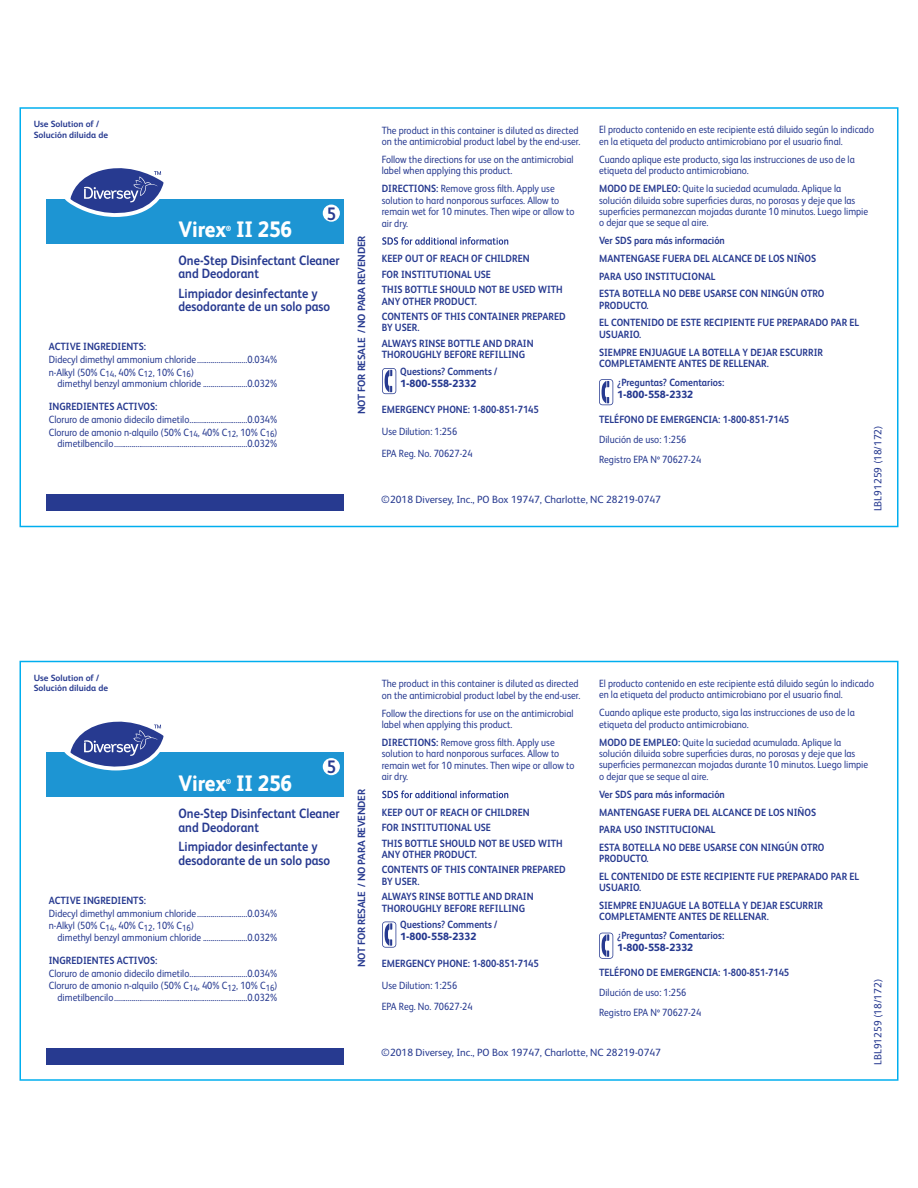
<style>
.page{position:relative;width:918px;height:1188px;background:#fff}
.page>*{position:absolute;margin:0;border:0;box-sizing:border-box;transform-origin:0 0}
.t1{font:800 22.35px "FS Albert Pro";letter-spacing:-.01em;color:#fff;scale:.9 1}
.t2{font:700 18.15px "FS Albert Pro";color:#273a90;scale:.9 1}
.t3{font:700 13.5px/13.5px "FS Albert Pro";color:#273a90;scale:.9 1}
.t4{font:10.5px/11.6px "FS Albert Pro";color:#273a90;scale:.9 1}
.t5{font:700 10.5px/15.3px "FS Albert Pro";color:#273a90;scale:.9 1}
.t6{font:10.5px/11.6px "FS Albert Pro";color:#273a90;scale:.89 1}
.t7{font:10.5px "FS Albert Pro";color:#273a90}
.t8{font:800 10.5px "FS Albert Pro";color:#273a90}
.t9{font:700 10.5px "FS Albert Pro";letter-spacing:-.025em;color:#273a90}
.t10{font:700 9px/10.5px "FS Albert Pro";color:#273a90}
.t11{font:800 7.5px "FS Albert Pro";color:#fff;scale:.9 1}
.s1{font-weight:700}
</style>
<div class="page">
<div style="left:20px;top:107px;width:878px;height:420px;border:2px solid #00aeef"></div>
<div style="left:47px;top:199px;width:297px;height:45px;background:#1d95d3"></div>
<div style="left:47px;top:494px;width:297px;height:17px;background:#273a90"></div>
<svg style="left:65px;top:168px;width:99px;height:49px"></svg>
<svg style="left:382px;top:237px;width:126px;height:8px"></svg>
<svg style="left:382px;top:368px;width:14px;height:26px"></svg>
<svg style="left:599px;top:379px;width:14px;height:26px"></svg>
<div style="left:323px;top:205px;width:17px;height:17px;background:#fff;border-radius:50%"></div>
<div style="left:20px;top:661px;width:878px;height:420px;border:2px solid #00aeef"></div>
<div style="left:47px;top:753px;width:297px;height:44px;background:#1d95d3"></div>
<div style="left:47px;top:1048px;width:297px;height:17px;background:#273a90"></div>
<svg style="left:64px;top:721px;width:104px;height:50px"></svg>
<svg style="left:382px;top:790px;width:126px;height:8px"></svg>
<svg style="left:382px;top:922px;width:14px;height:26px"></svg>
<svg style="left:599px;top:933px;width:14px;height:26px"></svg>
<div style="left:323px;top:758px;width:17px;height:17px;background:#fff;border-radius:50%"></div>
<p class="t10" style="left:34px;top:118px;width:76px">Use Solution of /<br>Solución diluida de</p>
<h2 class="t2" style="left:327px;top:201px;width:12px">5</h2>
<p class="t3" style="left:179px;top:253px;width:181px">One-Step Disinfectant Cleaner and Deodorant</p>
<p class="t3" style="left:179px;top:286px;width:170px">Limpiador desinfectante y desodorante de un solo paso</p>
<h1 class="t1" style="left:179px;top:212px;width:127px">Virex II 256</h1>
<p class="t11" style="left:226px;top:222px;width:8px">®</p>
<p class="t5" style="left:49px;top:339px;width:110px">ACTIVE INGREDIENTS:</p>
<p class="t4" style="left:49px;top:352px;width:255px;line-height:12.8px">Didecyl dimethyl ammonium chloride..........................0.034% n-Alkyl (50% C<sub>14</sub>, 40% C<sub>12</sub>, 10% C<sub>16</sub>)</p>
<p class="t4" style="left:58px;top:377px;width:246px">dimethyl benzyl ammonium chloride .......................0.032%</p>
<p class="t5" style="left:49px;top:398px;width:122px">INGREDIENTES ACTIVOS:</p>
<p class="t4" style="left:49px;top:412px;width:256px;line-height:12.8px">Cloruro de amonio didecilo dimetilo..............................0.034%<br>Cloruro de amonio n-alquilo (50% C<sub>14</sub>, 40% C<sub>12</sub>, 10% C<sub>16</sub>)</p>
<p class="t4" style="left:58px;top:437px;width:246px">dimetilbencilo.....................................................................0.032%</p>
<p class="t9" style="left:354px;top:414px;width:180px;rotate:-90deg">NOT FOR RESALE / NO PARA REVENDER</p>
<p class="t6" style="left:599px;top:123px;width:310px">El producto contenido en este recipiente está diluido según lo indicado en la etiqueta del producto antimicrobiano por el usuario final.</p>
<p class="t4" style="left:599px;top:153px;width:286px">Cuando aplique este producto, siga las instrucciones de uso de la etiqueta del producto antimicrobiano.</p>
<p class="t4" style="left:599px;top:182px;width:301px"><span class="s1">MODO DE EMPLEO:</span> Quite la suciedad acumulada. Aplique la solución diluida sobre superficies duras, no porosas y deje que las superficies permanezcan mojadas durante 10 minutos. Luego limpie o dejar que se seque al aire.</p>
<p class="t5" style="left:599px;top:231px;width:252px;line-height:17.7px">Ver SDS para más información<br>MANTENGASE FUERA DEL ALCANCE DE LOS NIÑOS PARA USO INSTITUCIONAL<br>ESTA BOTELLA NO DEBE USARSE CON NINGÚN OTRO</p>
<p class="t5" style="left:599px;top:296px;width:291px;line-height:17.5px">PRODUCTO.<br>EL CONTENIDO DE ESTE RECIPIENTE FUE PREPARADO PAR EL</p>
<p class="t5" style="left:599px;top:325px;width:250px;line-height:17.5px">USUARIO.<br>SIEMPRE ENJUAGUE LA BOTELLA Y DEJAR ESCURRIR</p>
<p class="t5" style="left:599px;top:355px;width:190px">COMPLETAMENTE ANTES DE RELLENAR.</p>
<p class="t4" style="left:382px;top:124px;width:222px">The product in this container is diluted as directed on the antimicrobial product label by the end-user.</p>
<p class="t4" style="left:382px;top:153px;width:215px">Follow the directions for use on the antimicrobial label when applying this product.</p>
<p class="t4" style="left:382px;top:182px;width:216px"><span class="s1">DIRECTIONS:</span> Remove gross filth. Apply use solution to hard nonporous surfaces. Allow to remain wet for 10 minutes. Then wipe or allow to air dry.</p>
<p class="t5" style="left:382px;top:251px;width:203px">KEEP OUT OF REACH OF CHILDREN<br>FOR INSTITUTIONAL USE<br>THIS BOTTLE SHOULD NOT BE USED WITH</p>
<p class="t5" style="left:382px;top:293px;width:206px">ANY OTHER PRODUCT.<br>CONTENTS OF THIS CONTAINER PREPARED</p>
<p class="t5" style="left:382px;top:320px;width:170px">BY USER.<br>ALWAYS RINSE BOTTLE AND DRAIN</p>
<p class="t5" style="left:382px;top:346px;width:161px">THOROUGHLY BEFORE REFILLING</p>
<p class="t5" style="left:400px;top:363px;width:109px">Questions? Comments /</p>
<p class="t8" style="left:400px;top:375px;width:78px">1-800-558-2332</p>
<p class="t5" style="left:617px;top:374px;width:120px">¿Preguntas? Comentarios:</p>
<p class="t8" style="left:617px;top:386px;width:78px">1-800-558-2332</p>
<p class="t5" style="left:382px;top:402px;width:176px">EMERGENCY PHONE: 1-800-851-7145</p>
<p class="t4" style="left:382px;top:420px;width:103px;line-height:21.6px">Use Dilution: 1:256<br>EPA Reg. No. 70627-24</p>
<p class="t5" style="left:599px;top:411px;width:213px">TELÉFONO DE EMERGENCIA: 1-800-851-7145</p>
<p class="t4" style="left:599px;top:428px;width:115px;line-height:20.1px">Dilución de uso: 1:256<br>Registro EPA Nº 70627-24</p>
<p class="t7" style="left:381px;top:492px;width:281px">©2018 Diversey, Inc., PO Box 19747, Charlotte, NC 28219-0747</p>
<p class="t7" style="left:871px;top:511px;width:87px;rotate:-90deg">LBL91259 (18/172)</p>
<p class="t10" style="left:34px;top:672px;width:76px">Use Solution of /<br>Solución diluida de</p>
<h2 class="t2" style="left:327px;top:754px;width:12px">5</h2>
<p class="t3" style="left:179px;top:806px;width:181px">One-Step Disinfectant Cleaner and Deodorant</p>
<p class="t3" style="left:179px;top:839px;width:170px">Limpiador desinfectante y desodorante de un solo paso</p>
<h1 class="t1" style="left:179px;top:766px;width:127px">Virex II 256</h1>
<p class="t11" style="left:226px;top:776px;width:8px">®</p>
<p class="t5" style="left:49px;top:892px;width:110px">ACTIVE INGREDIENTS:</p>
<p class="t4" style="left:49px;top:906px;width:255px;line-height:12.8px">Didecyl dimethyl ammonium chloride..........................0.034% n-Alkyl (50% C<sub>14</sub>, 40% C<sub>12</sub>, 10% C<sub>16</sub>)</p>
<p class="t4" style="left:58px;top:931px;width:246px">dimethyl benzyl ammonium chloride .......................0.032%</p>
<p class="t5" style="left:49px;top:952px;width:122px">INGREDIENTES ACTIVOS:</p>
<p class="t4" style="left:49px;top:966px;width:256px;line-height:12.8px">Cloruro de amonio didecilo dimetilo..............................0.034%<br>Cloruro de amonio n-alquilo (50% C<sub>14</sub>, 40% C<sub>12</sub>, 10% C<sub>16</sub>)</p>
<p class="t4" style="left:58px;top:991px;width:246px">dimetilbencilo.....................................................................0.032%</p>
<p class="t9" style="left:354px;top:967px;width:180px;rotate:-90deg">NOT FOR RESALE / NO PARA REVENDER</p>
<p class="t6" style="left:599px;top:677px;width:310px">El producto contenido en este recipiente está diluido según lo indicado en la etiqueta del producto antimicrobiano por el usuario final.</p>
<p class="t4" style="left:599px;top:706px;width:286px">Cuando aplique este producto, siga las instrucciones de uso de la etiqueta del producto antimicrobiano.</p>
<p class="t4" style="left:599px;top:735px;width:301px"><span class="s1">MODO DE EMPLEO:</span> Quite la suciedad acumulada. Aplique la solución diluida sobre superficies duras, no porosas y deje que las superficies permanezcan mojadas durante 10 minutos. Luego limpie o dejar que se seque al aire.</p>
<p class="t5" style="left:599px;top:785px;width:252px;line-height:17.7px">Ver SDS para más información<br>MANTENGASE FUERA DEL ALCANCE DE LOS NIÑOS PARA USO INSTITUCIONAL<br>ESTA BOTELLA NO DEBE USARSE CON NINGÚN OTRO</p>
<p class="t5" style="left:599px;top:849px;width:291px;line-height:17.5px">PRODUCTO.<br>EL CONTENIDO DE ESTE RECIPIENTE FUE PREPARADO PAR EL</p>
<p class="t5" style="left:599px;top:879px;width:250px;line-height:17.5px">USUARIO.<br>SIEMPRE ENJUAGUE LA BOTELLA Y DEJAR ESCURRIR</p>
<p class="t5" style="left:599px;top:909px;width:190px">COMPLETAMENTE ANTES DE RELLENAR.</p>
<p class="t4" style="left:382px;top:677px;width:222px">The product in this container is diluted as directed on the antimicrobial product label by the end-user.</p>
<p class="t4" style="left:382px;top:706px;width:215px">Follow the directions for use on the antimicrobial label when applying this product.</p>
<p class="t4" style="left:382px;top:736px;width:216px"><span class="s1">DIRECTIONS:</span> Remove gross filth. Apply use solution to hard nonporous surfaces. Allow to remain wet for 10 minutes. Then wipe or allow to air dry.</p>
<p class="t5" style="left:382px;top:804px;width:203px">KEEP OUT OF REACH OF CHILDREN<br>FOR INSTITUTIONAL USE<br>THIS BOTTLE SHOULD NOT BE USED WITH</p>
<p class="t5" style="left:382px;top:846px;width:206px">ANY OTHER PRODUCT.<br>CONTENTS OF THIS CONTAINER PREPARED</p>
<p class="t5" style="left:382px;top:873px;width:170px">BY USER.<br>ALWAYS RINSE BOTTLE AND DRAIN</p>
<p class="t5" style="left:382px;top:900px;width:161px">THOROUGHLY BEFORE REFILLING</p>
<p class="t5" style="left:400px;top:917px;width:109px">Questions? Comments /</p>
<p class="t8" style="left:400px;top:928px;width:78px">1-800-558-2332</p>
<p class="t5" style="left:617px;top:928px;width:120px">¿Preguntas? Comentarios:</p>
<p class="t8" style="left:617px;top:940px;width:78px">1-800-558-2332</p>
<p class="t5" style="left:382px;top:955px;width:176px">EMERGENCY PHONE: 1-800-851-7145</p>
<p class="t4" style="left:382px;top:973px;width:103px;line-height:21.6px">Use Dilution: 1:256<br>EPA Reg. No. 70627-24</p>
<p class="t5" style="left:599px;top:964px;width:213px">TELÉFONO DE EMERGENCIA: 1-800-851-7145</p>
<p class="t4" style="left:599px;top:982px;width:115px;line-height:20.1px">Dilución de uso: 1:256<br>Registro EPA Nº 70627-24</p>
<p class="t7" style="left:381px;top:1045px;width:281px">©2018 Diversey, Inc., PO Box 19747, Charlotte, NC 28219-0747</p>
<p class="t7" style="left:871px;top:1065px;width:87px;rotate:-90deg">LBL91259 (18/172)</p>
</div>
